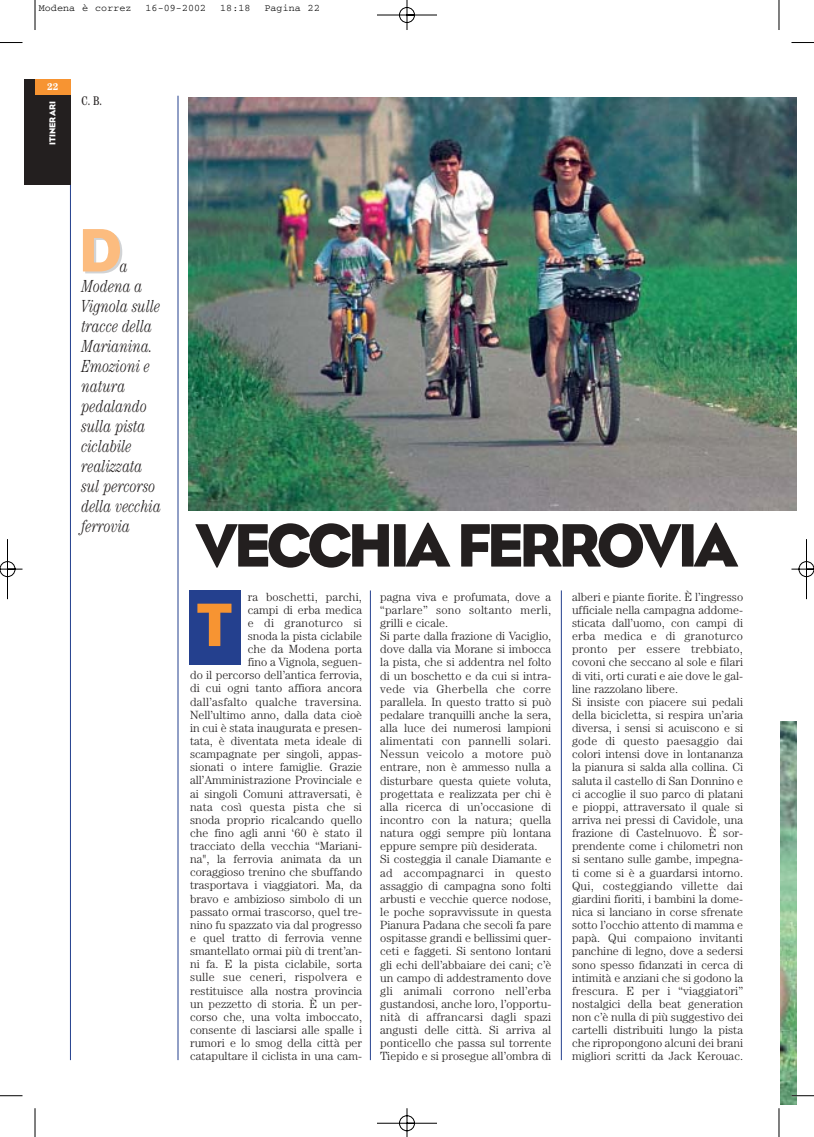
<style>
.page{position:relative;width:814px;height:1137px;background:#fff}
.page>*{position:absolute;margin:0;border:0;box-sizing:border-box;transform-origin:0 0}
.t1{font:62.5px "Eagle";letter-spacing:-.065em;color:#231f1f}
.t2{font:62.5px "Eagle";color:#f79432}
.t3{font:62.5px "Eagle";color:#fcbc7f}
.t4{font:italic 300 condensed 17.5px/20px "Century";color:#231f1f;scale:.9 1}
.t5{font:condensed 12.5px "Century";color:#231f1f;scale:.9 1}
.t6{font:300 11.88px/13.1px "Century";color:#231f1f}
.t7{font:10px "Courier";letter-spacing:.01em;color:#000}
.t8{font:700 10px "Century";color:#fff}
.t9{font:8.75px "Eagle";color:#fff}
</style>
<div class="page">
<img style="left:1px;top:0;width:813px;height:1136px">
<p class="t7" style="left:39px;top:5px;width:94px">Modena è correz</p>
<p class="t7" style="left:145px;top:5px;width:62px">16-09-2002</p>
<p class="t7" style="left:220px;top:5px;width:32px">18:18</p>
<p class="t7" style="left:264px;top:5px;width:57px">Pagina 22</p>
<p class="t8" style="left:47px;top:83px;width:13px">22</p>
<p class="t9" style="left:49px;top:145px;width:45px;rotate:-90deg">ITINERARI</p>
<p class="t5" style="left:81px;top:96px;width:24px">C. B.</p>
<h1 class="t3" style="left:78px;top:227px;width:46px">D</h1>
<h2 class="t4" style="left:82px;top:257px;width:90px;text-indent:38px">a<br>Modena a<br>Vignola sulle tracce della<br>Marianina.<br>Emozioni e natura pedalando sulla pista ciclabile realizzata sul percorso della vecchia ferrovia</h2>
<h1 class="t1" style="left:195px;top:522px;width:544px">VECCHIA FERROVIA</h1>
<p class="t6" style="left:380px;top:591px;width:173px">pagna viva e profumata, dove a “parlare” sono soltanto merli, grilli e cicale.<br>Si parte dalla frazione di Vaciglio, dove dalla via Morane si imbocca la pista, che si addentra nel folto di un boschetto e da cui si intra&shy;vede via Gherbella che corre parallela. In questo tratto si può pedalare tranquilli anche la sera, alla luce dei numerosi lampioni alimentati con pannelli solari.<br>Nessun veicolo a motore può entrare, non è ammesso nulla a disturbare questa quiete voluta, progettata e realizzata per chi è alla ricerca di un’occasione di incontro con la natura; quella natura oggi sempre più lontana eppure sempre più desiderata.<br>Si costeggia il canale Diamante e ad accompagnarci in questo assaggio di campagna sono folti arbusti e vecchie querce nodose, le poche sopravvissute in questa<br>Pianura Padana che secoli fa pare ospitasse grandi e bellissimi quer&shy;ceti e faggeti. Si sentono lontani gli echi dell’abbaiare dei cani; c’è un campo di addestramento dove gli animali corrono nell’erba gustandosi, anche loro, l’opportu&shy;nità di affrancarsi dagli spazi angusti delle città. Si arriva al ponticello che passa sul torrente<br>Tiepido e si prosegue all’ombra di</p>
<p class="t6" style="left:572px;top:591px;width:173px">alberi e piante fiorite. È l’ingresso ufficiale nella campagna addome&shy;sticata dall’uomo, con campi di erba medica e di granoturco pronto per essere trebbiato, covoni che seccano al sole e filari di viti, orti curati e aie dove le gal&shy;line razzolano libere.<br>Si insiste con piacere sui pedali della bicicletta, si respira un’aria diversa, i sensi si acuiscono e si gode di questo paesaggio dai colori intensi dove in lontananza la pianura si salda alla collina. Ci saluta il castello di San Donnino e ci accoglie il suo parco di platani e pioppi, attraversato il quale si arriva nei pressi di Cavidole, una frazione di Castelnuovo. È sor&shy;prendente come i chilometri non si sentano sulle gambe, impegna&shy;ti come si è a guardarsi intorno.<br>Qui, costeggiando villette dai giardini fioriti, i bambini la dome&shy;nica si lanciano in corse sfrenate sotto l’occhio attento di mamma e papà. Qui compaiono invitanti panchine di legno, dove a sedersi sono spesso fidanzati in cerca di intimità e anziani che si godono la frescura. E per i “viaggiatori” nostalgici della beat generation non c’è nulla di più suggestivo dei cartelli distribuiti lungo la pista che ripropongono alcuni dei brani migliori scritti da Jack Kerouac.</p>
<p class="t6" style="left:190px;top:591px;width:174px;text-align:right">ra boschetti, parchi,<br>campi di erba medica<br>e di granoturco si<br>snoda la pista ciclabile<br>che da Modena porta<br>fino a Vignola, seguen-<br>do il percorso dell’antica ferrovia, di cui ogni tanto affiora ancora dall’asfalto qualche traversina.<br>Nell’ultimo anno, dalla data cioè in cui è stata inaugurata e presen&shy;tata, è diventata meta ideale di scampagnate per singoli, appas&shy;sionati o intere famiglie. Grazie all’Amministrazione Provinciale e ai singoli Comuni attraversati, è nata così questa pista che si snoda proprio ricalcando quello che fino agli anni ‘60 è stato il tracciato della vecchia “Mariani&shy;na", la ferrovia animata da un coraggioso trenino che sbuffando trasportava i viaggiatori. Ma, da bravo e ambizioso simbolo di un passato ormai trascorso, quel tre&shy;nino fu spazzato via dal progresso e quel tratto di ferrovia venne smantellato ormai più di trent’an&shy;ni fa. E la pista ciclabile, sorta sulle sue ceneri, rispolvera e restituisce alla nostra provincia un pezzetto di storia. È un per&shy;corso che, una volta imboccato, consente di lasciarsi alle spalle i rumori e lo smog della città per catapultare il ciclista in una cam-</p>
<h1 class="t2" style="left:196px;top:602px;width:37px">T</h1>
</div>
